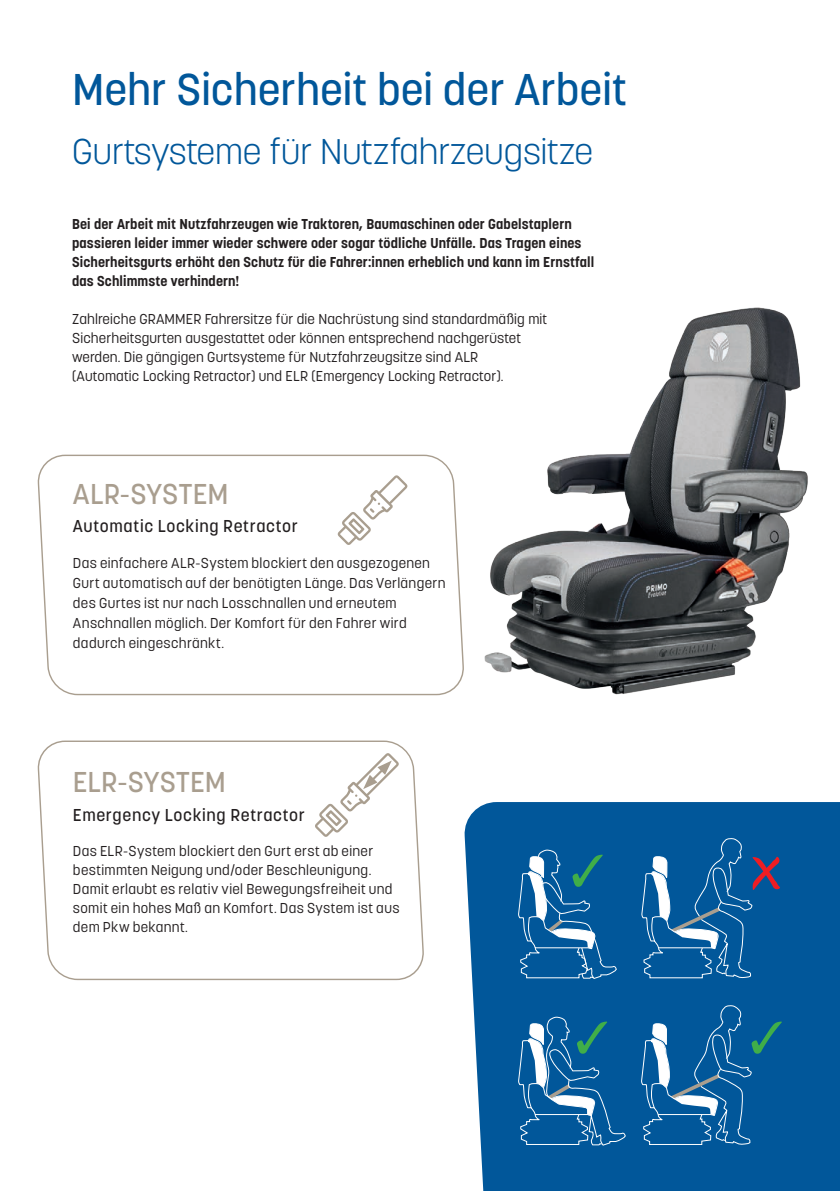
<style>
.page{position:relative;width:840px;height:1191px;background:#fff}
.page>*{position:absolute;margin:0;border:0;box-sizing:border-box;transform-origin:0 0}
.t1{font:500 44px "Korolev";color:#01579a}
.t2{font:300 35.6px "Korolev";color:#01579a}
.t3{font:500 28.4px "Korolev";letter-spacing:-.005em;color:#a99e8f}
.t4{font:500 17px "Korolev";letter-spacing:.035em;color:#231f20}
.t5{font:14.2px/19px "Korolev";letter-spacing:.02em;color:#231f20}
.t6{font:700 14.2px/19px "Korolev";letter-spacing:.01em;color:#231f20}
</style>
<div class="page">
<div style="left:464px;top:802px;width:375px;height:389px;background:#01579a"></div>
<svg style="left:37px;top:740px;width:387px;height:240px"></svg>
<svg style="left:315px;top:752px;width:84px;height:85px"></svg>
<svg style="left:37px;top:454px;width:427px;height:242px"></svg>
<svg style="left:337px;top:475px;width:70px;height:70px"></svg>
<img style="left:484px;top:307px;width:324px;height:388px">
<svg style="left:641px;top:837px;width:138px;height:141px"></svg>
<svg style="left:518px;top:849px;width:98px;height:130px"></svg>
<svg style="left:518px;top:1016px;width:107px;height:130px"></svg>
<svg style="left:641px;top:1004px;width:140px;height:141px"></svg>
<h1 class="t1" style="left:72px;top:62px;width:556px">Mehr Sicherheit bei der Arbeit</h1>
<h2 class="t2" style="left:72px;top:128px;width:522px">Gurtsysteme für Nutzfahrzeugsitze</h2>
<p class="t6" style="left:72px;top:215px;width:523px">Bei der Arbeit mit Nutzfahrzeugen wie Traktoren, Baumaschinen oder Gabelstaplern passieren leider immer wieder schwere oder sogar tödliche Unfälle. Das Tragen eines Sicherheitsgurts erhöht den Schutz für die Fahrer:innen erheblich und kann im Ernstfall das Schlimmste verhindern!</p>
<p class="t5" style="left:72px;top:310px;width:476px">Zahlreiche GRAMMER Fahrersitze für die Nachrüstung sind standardmäßig mit Sicherheitsgurten ausgestattet oder können entsprechend nachgerüstet werden. Die gängigen Gurtsysteme für Nutzfahrzeugsitze sind ALR (Automatic Locking Retractor) und ELR (Emergency Locking Retractor .(</p>
<h3 class="t3" style="left:73px;top:476px;width:157px">ALR-SYSTEM</h3>
<p class="t4" style="left:73px;top:516px;width:226px">Automatic Locking Retractor</p>
<p class="t5" style="left:73px;top:553px;width:374px;line-height:19.8px">Das einfachere ALR-System blockiert den ausgezogenen Gurt automatisch auf der benötigten Länge. Das Verlängern des Gurtes ist nur nach Losschnallen und erneutem Anschnallen möglich. Der Komfort für den Fahrer wird dadurch eingeschränkt.</p>
<h3 class="t3" style="left:73px;top:764px;width:154px">ELR-SYSTEM</h3>
<p class="t4" style="left:73px;top:804px;width:233px">Emergency Locking Retractor</p>
<p class="t5" style="left:73px;top:841px;width:328px">Das ELR-System blockiert den Gurt erst ab einer bestimmten Neigung und/oder Beschleunigung.<br>Damit erlaubt es relativ viel Bewegungsfreiheit und somit ein hohes Maß an Komfort. Das System ist aus dem Pkw bekannt.</p>
</div>
